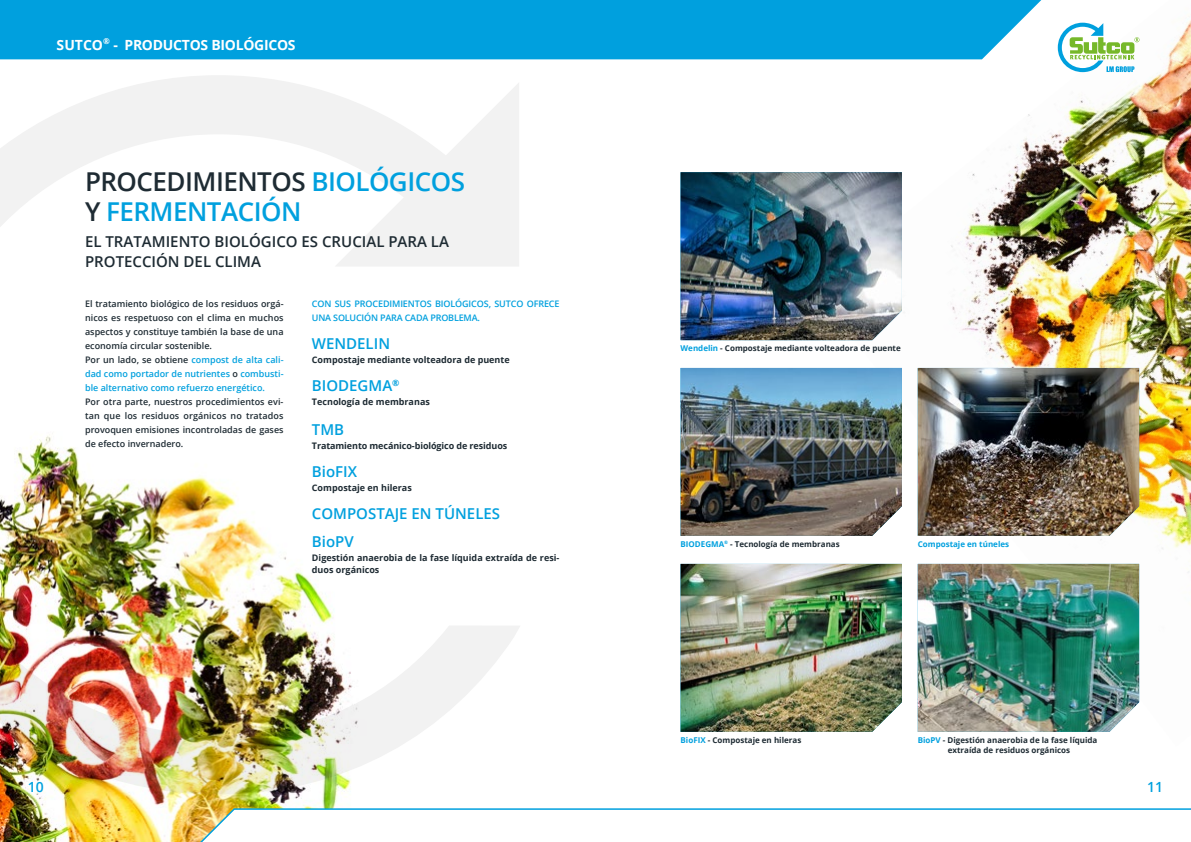
<style>
.page{position:relative;width:1191px;height:842px;background:#fff}
.page>*{position:absolute;margin:0;border:0;box-sizing:border-box;transform-origin:0 0}
.t1{font:600 26px/30px "Open Sans";letter-spacing:-.02em;color:#00a0de}
.t2{font:600 15px/20px "Open Sans";color:#1e2b33}
.t3{font:600 15px/28px "Open Sans";color:#00a0de}
.t4{font:700 14px "Open Sans";letter-spacing:-.02em;color:#fff}
.t5{font:600 14px "Open Sans";color:#00a0de}
.t6{font:600 9px/14px "Open Sans";color:#1e2b33}
.t7{font:700 9px/12px "Open Sans";color:#1e2b33}
.t8{font:600 9px/14px "Open Sans";letter-spacing:-.01em;color:#00a0de}
.t9{font:700 8px/10px "Open Sans";color:#1e2b33;text-align:center}
.t10{font:700 8px "Open Sans";color:#00a0de}
.s1{color:#1e2b33}
.s2{color:#00a0de}
</style>
<div class="page">
<svg style="left:0;top:75px;width:520px;height:672px"></svg>
<img style="left:0;top:419px;width:398px;height:423px">
<img style="left:813px;top:0;width:378px;height:703px">
<img style="left:680px;top:172px;width:222px;height:168px">
<img style="left:680px;top:368px;width:222px;height:168px">
<img style="left:680px;top:564px;width:222px;height:168px">
<img style="left:917px;top:564px;width:222px;height:168px">
<svg style="left:1057px;top:23px;width:82px;height:49px"></svg>
<img style="left:917px;top:368px;width:222px;height:168px">
<svg style="left:169px;top:807px;width:1022px;height:35px"></svg>
<div style="left:0;top:0;width:1041px;height:59px;background:#00a0de"></div>
<h3 class="t4" style="left:57px;top:35px;width:240px">SUTCO<sup>®</sup> - PRODUCTOS BIOLÓGICOS</h3>
<h1 class="t1" style="left:85px;top:166px;width:381px"><span class="s1">PROCEDIMIENTOS</span> BIOLÓGICOS<br><span class="s1">Y</span> FERMENTACIÓN</h1>
<h2 class="t2" style="left:85px;top:231px;width:365px">EL TRATAMIENTO BIOLÓGICO ES CRUCIAL PARA LA<br>PROTECCIÓN DEL CLIMA</h2>
<p class="t6" style="left:85px;top:297px;width:200px">El tratamiento biológico de los residuos orgá&shy;nicos es respetuoso con el clima en muchos aspectos y constituye también la base de una economía circular sostenible.<br>Por un lado, se obtiene <span class="s2">compost de alta cali&shy;dad como portador de nutrientes</span> o <span class="s2">combusti&shy;ble alternativo como refuerzo energético.</span></p>
<p class="t6" style="left:85px;top:395px;width:200px;text-align:justify">Por otra parte, nuestros procedimientos evi&shy;tan que los residuos orgánicos no tratados provoquen emisiones incontroladas de gases de efecto invernadero.</p>
<p class="t8" style="left:312px;top:297px;width:249px">CON SUS PROCEDIMIENTOS BIOLÓGICOS, SUTCO OFRECE<br>UNA SOLUCIÓN PARA CADA PROBLEMA.</p>
<h2 class="t3" style="left:312px;top:330px;width:80px">WENDELIN</h2>
<p class="t7" style="left:312px;top:354px;width:199px">Compostaje mediante volteadora de puente</p>
<h2 class="t3" style="left:312px;top:372px;width:89px">BIODEGMA<sup>®</sup></h2>
<p class="t7" style="left:312px;top:396px;width:119px">Tecnología de membranas</p>
<h2 class="t3" style="left:312px;top:416px;width:34px">TMB</h2>
<p class="t7" style="left:312px;top:440px;width:197px">Tratamiento mecánico-biológico de residuos</p>
<h2 class="t3" style="left:312px;top:458px;width:47px">BioFIX</h2>
<p class="t7" style="left:312px;top:482px;width:101px">Compostaje en hileras</p>
<h2 class="t3" style="left:312px;top:500px;width:190px">COMPOSTAJE EN TÚNELES<br>BioPV</h2>
<p class="t7" style="left:312px;top:552px;width:249px">Digestión anaerobia de la fase líquida extraída de resi&shy;duos orgánicos</p>
<h3 class="t5" style="left:28px;top:777px;width:17px">10</h3>
<p class="t9" style="left:680px;top:343px;width:222px"><span class="s2">Wendelin</span> - Compostaje mediante volteadora de puente</p>
<p class="t9" style="left:680px;top:539px;width:161px"><span class="s2">BIODEGMA</span><sup>®</sup> - Tecnología de membranas</p>
<p class="t10" style="left:917px;top:538px;width:93px">Compostaje en túneles</p>
<p class="t9" style="left:680px;top:735px;width:122px"><span class="s2">BioFIX</span> - Compostaje en hileras</p>
<p class="t9" style="left:917px;top:735px;width:181px"><span class="s2">BioPV</span> - Digestión anaerobia de la fase líquida extraída de residuos orgánicos</p>
<h3 class="t5" style="left:1147px;top:777px;width:17px">11</h3>
</div>
